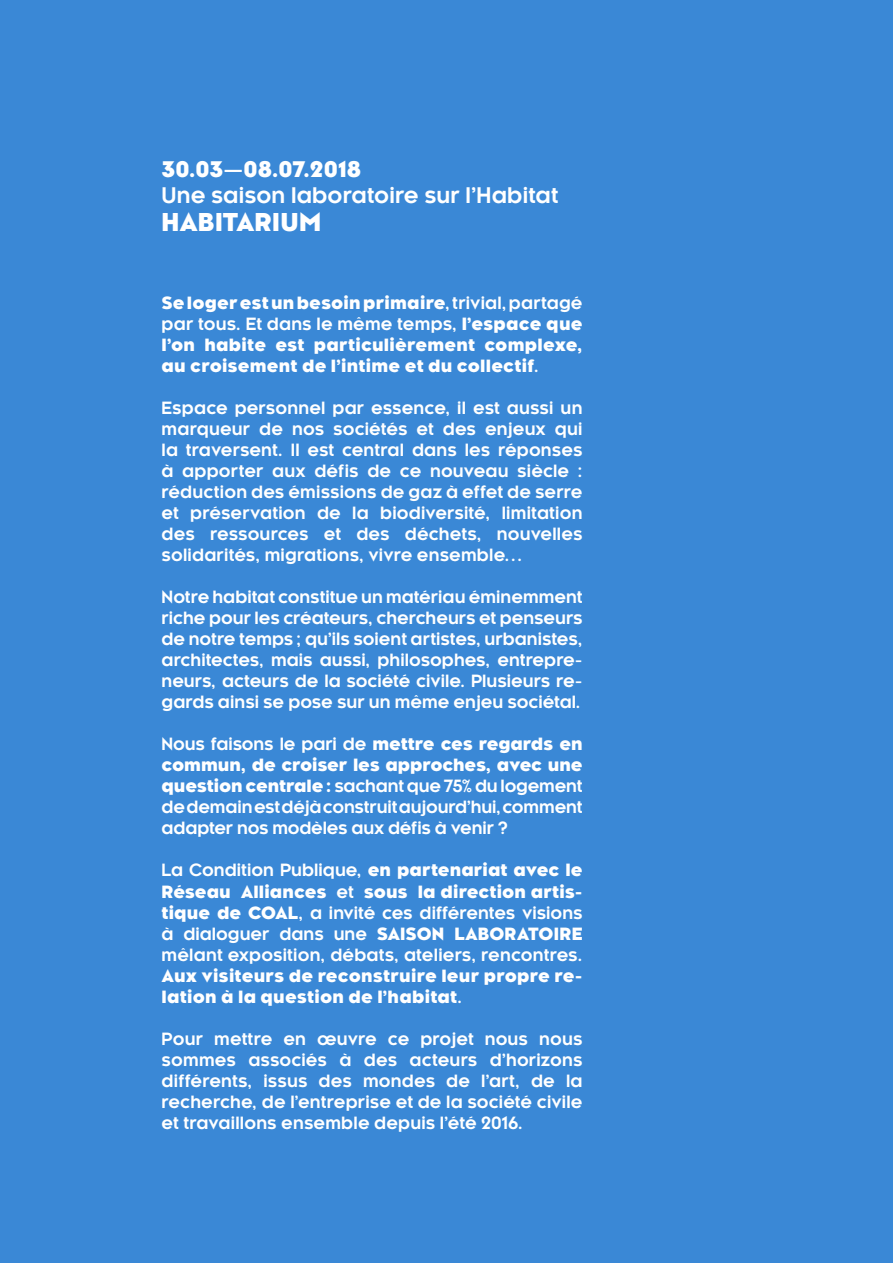
<style>
.page{position:relative;width:893px;height:1263px;background:#3a88d6}
.page>*{position:absolute;margin:0;border:0;box-sizing:border-box;transform-origin:0 0}
.t1{font:800 24px "Kessel 105";letter-spacing:-.005em;color:#fff}
.t2{font:700 21px/25.2px "Kessel 105";letter-spacing:.005em;color:#fff}
.t3{font:700 16.5px/21px "Kessel 105";color:#fff;text-align:justify}
.t4{font:800 16.5px/21px "Kessel 105";letter-spacing:.01em;color:#fff;text-align:justify}
.s1{font-weight:800}
.s2{font-weight:700}
</style>
<div class="page">
<p class="t2" style="left:162px;top:157px;width:398px"><span class="s1">30.03</span>—<span class="s1">08.07.2018<br></span>Une saison laboratoire sur l’Habitat</p>
<h1 class="t1" style="left:162px;top:209px;width:161px">HABITARIUM</h1>
<p class="t4" style="left:162px;top:293px;width:422px">Se loger est un besoin primaire<span class="s2">, trivial, partagé par tous. Et dans le même temps,</span> l’espace que l’on habite est particulièrement complexe, au croisement de l’intime et du collectif<span class="s2">.</span></p>
<p class="t3" style="left:162px;top:398px;width:422px">Espace personnel par essence, il est aussi un marqueur de nos sociétés et des enjeux qui la traversent. Il est central dans les réponses à apporter aux défis de ce nouveau siècle : réduction des émissions de gaz à effet de serre et préservation de la biodiversité, limitation des ressources et des déchets, nouvelles solidarités, migrations, vivre ensemble…</p>
<p class="t3" style="left:162px;top:587px;width:422px">Notre habitat constitue un matériau éminemment riche pour les créateurs, chercheurs et penseurs de notre temps ; qu’ils soient artistes, urbanistes, architectes, mais aussi, philosophes, entrepre&shy;neurs, acteurs de la société civile. Plusieurs re&shy;gards ainsi se pose sur un même enjeu sociétal.</p>
<p class="t3" style="left:162px;top:734px;width:422px">Nous faisons le pari de <span class="s1">mettre ces regards en commun, de croiser les approches, avec une question centrale :</span> sachant que 75% du logement de demain est déjà construit aujourd’hui, comment adapter nos modèles aux défis à venir ?</p>
<p class="t3" style="left:162px;top:860px;width:422px">La Condition Publique, <span class="s1">en partenariat avec le Réseau Alliances</span> et <span class="s1">sous la direction artis&shy;tique de COAL</span>, a invité ces différentes visions à dialoguer dans une <span class="s1">SAISON LABORATOIRE </span>mêlant exposition, débats, ateliers, rencontres.</p>
<p class="t4" style="left:162px;top:966px;width:422px">Aux visiteurs de reconstruire leur propre re&shy;lation à la question de l’habitat<span class="s2">.</span></p>
<p class="t3" style="left:162px;top:1028px;width:422px">Pour mettre en œuvre ce projet nous nous sommes associés à des acteurs d’horizons différents, issus des mondes de l’art, de la recherche, de l’entreprise et de la société civile et travaillons ensemble depuis l’été 2016.</p>
</div>
